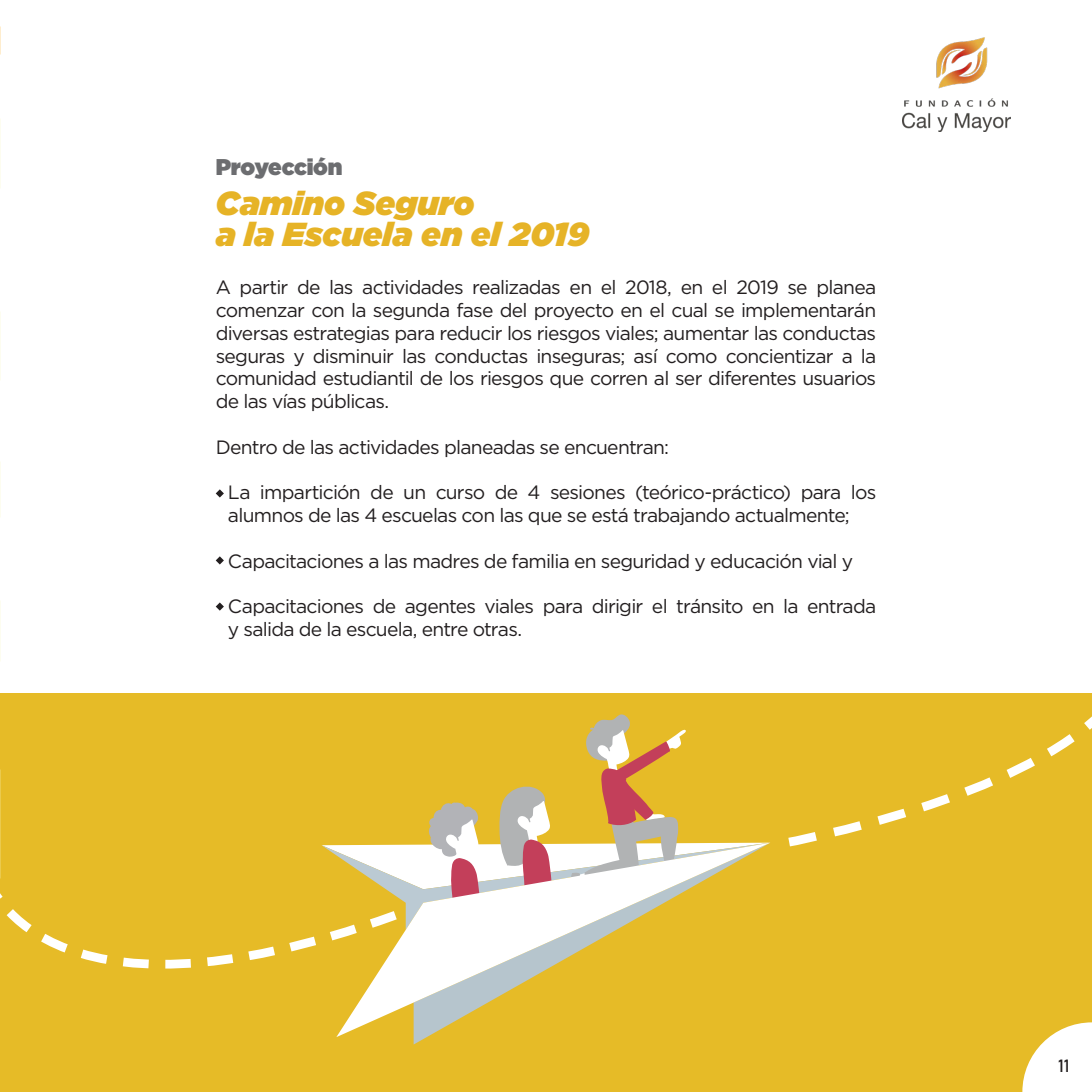
<style>
.page{position:relative;width:1092px;height:1092px;background:#fff}
.page>*{position:absolute;margin:0;border:0;box-sizing:border-box;transform-origin:0 0}
.Cuerpo_1{font:italic 900 33.25px/31.5px "Gotham";color:#e6b326}
.Cuerpo_1-2{font:900 22.75px "Gotham";letter-spacing:-.01em;color:#6c6d70}
.Cuerpo_1-3{font:19.25px/22.8px "Gotham";letter-spacing:-.04em;color:#231f20}
.t1{font:17.5px "Bahnschrift";color:#231f20}
.s1{color:#e6b327}
</style>
<div class="page">
<div style="left:0;top:693px;width:1091px;height:398px;background:#e6bb27"></div>
<svg style="left:321px;top:714px;width:365px;height:141px"></svg>
<svg style="left:336px;top:842px;width:434px;height:195px"></svg>
<svg style="left:0;top:868px;width:406px;height:169px"></svg>
<svg style="left:788px;top:717px;width:303px;height:130px"></svg>
<svg style="left:216px;top:489px;width:8px;height:8px"></svg>
<svg style="left:216px;top:556px;width:8px;height:8px"></svg>
<svg style="left:216px;top:602px;width:8px;height:8px"></svg>
<img style="left:902px;top:37px;width:108px;height:94px">
<svg style="left:824px;top:824px;width:267px;height:267px"></svg>
<p class="Cuerpo_1-2" style="left:216px;top:150px;width:128px">Proyección</p>
<p class="Cuerpo_1" style="left:216px;top:187px;width:375px">Camino Seguro<br>a la Escuel<span class="s1">a en el 2019</span></p>
<p class="Cuerpo_1-3" style="left:216px;top:276px;width:662px;text-align:justify">A partir de las actividades realizadas en el 2018, en el 2019 se planea comenzar con la segunda fase del proyecto en el cual se implementarán diversas estrategias para reducir los riesgos viales; aumentar las conductas seguras y disminuir las conductas inseguras; así como concientizar a la comunidad estudiantil de los riesgos que corren al ser diferentes usuarios de las vías públicas.</p>
<p class="Cuerpo_1-3" style="left:216px;top:435px;width:455px">Dentro de las actividades planeadas se encuentran:</p>
<p class="Cuerpo_1-3" style="left:228px;top:480px;width:649px">La impartición de un curso de 4 sesiones (teórico-práctico) para los alumnos de las 4 escuelas con las que se está trabajando actualmente;</p>
<p class="Cuerpo_1-3" style="left:228px;top:549px;width:626px">Capacitaciones a las madres de familia en seguridad y educación vial y</p>
<p class="Cuerpo_1-3" style="left:228px;top:594px;width:649px">Capacitaciones de agentes viales para dirigir el tránsito en la entrada y salida de la escuela, entre otras.</p>
<p class="t1" style="left:1057px;top:1054px;width:13px">11</p>
</div>
